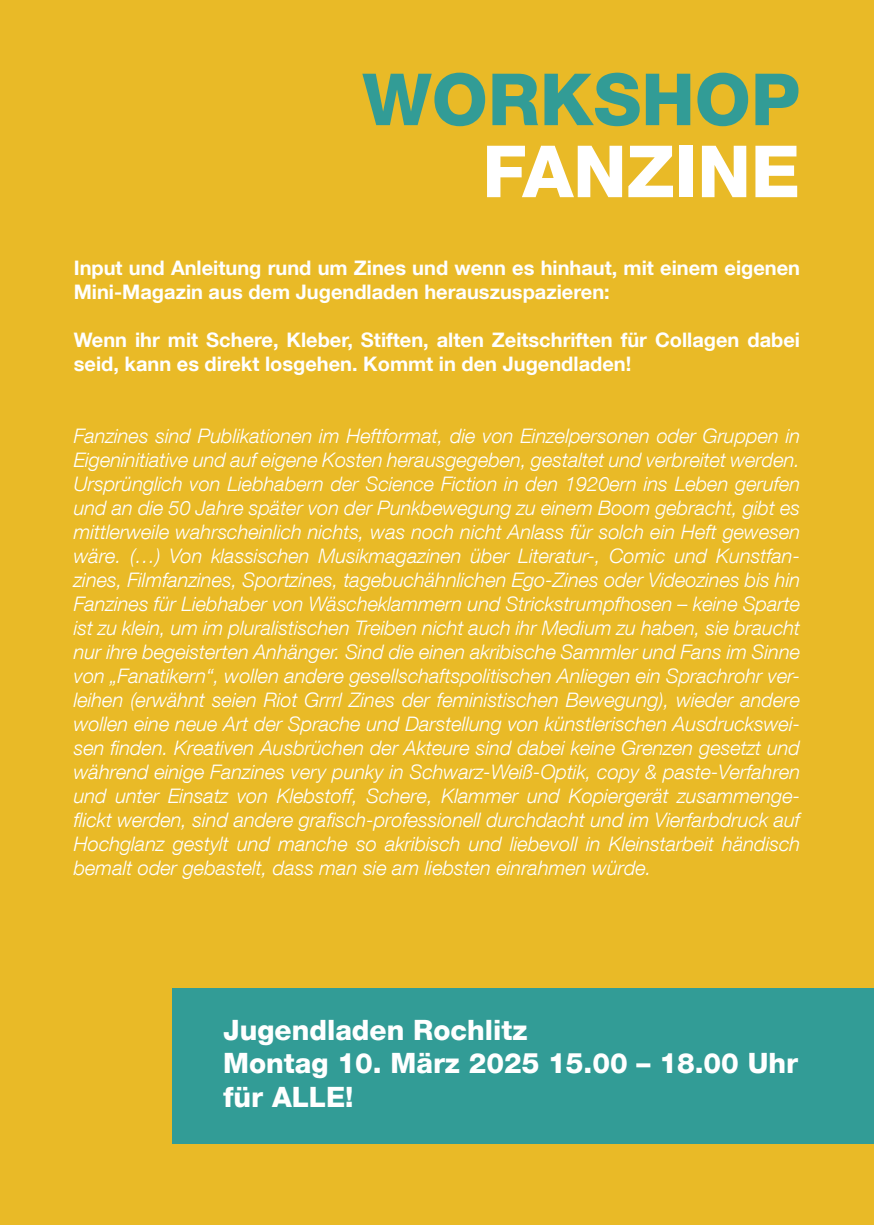
<style>
.page{position:relative;width:874px;height:1225px;background:#fff}
.page>*{position:absolute;margin:0;border:0;box-sizing:border-box;transform-origin:0 0}
.t1{font:800 72px "Helvetica Neue LT Com";color:#329c96}
.t2{font:800 72px "Helvetica Neue LT Com";color:#fff}
.t3{font:800 28px/33.6px "Helvetica Neue LT Com";color:#fff}
.t4{font:italic 300 20px/24px "Helvetica Neue LT Com";color:#fff;text-align:justify}
.t5{font:700 20px/24px "Helvetica Neue LT Com";color:#fff}
</style>
<div class="page">
<div style="left:0;top:0;width:873px;height:1225px;background:#e9ba27"></div>
<div style="left:172px;top:988px;width:701px;height:155px;background:#329c96"></div>
<h1 class="t1" style="left:362px;top:57px;width:439px">WORKSHOP</h1>
<h1 class="t2" style="left:482px;top:129px;width:319px">FANZINE</h1>
<p class="t5" style="left:74px;top:255px;width:727px">Input und Anleitung rund um Zines und wenn es hinhaut, mit einem eigenen<br>Mini-Magazin aus dem Jugendladen herauszuspazieren:</p>
<p class="t5" style="left:74px;top:327px;width:727px">Wenn ihr mit Schere, Kleber, Stiften, alten Zeitschriften für Collagen dabei seid, kann es direkt losgehen. Kommt in den Jugendladen!</p>
<p class="t4" style="left:74px;top:424px;width:727px">Fanzines sind Publikationen im Heftformat, die von Einzelpersonen oder Gruppen in Eigeninitiative und auf eigene Kosten herausgegeben, gestaltet und verbreitet werden.<br>Ursprünglich von Liebhabern der Science Fiction in den 1920ern ins Leben gerufen und an die 50 Jahre später von der Punkbewegung zu einem Boom gebracht, gibt es mittlerweile wahrscheinlich nichts, was noch nicht Anlass für solch ein Heft gewesen wäre. (…) Von klassischen Musikmagazinen über Literatur-, Comic und Kunstfan&shy;zines, Filmfanzines, Sportzines, tagebuchähnlichen Ego-Zines oder Videozines bis hin Fanzines für Liebhaber von Wäscheklammern und Strickstrumpfhosen – keine Sparte ist zu klein, um im pluralistischen Treiben nicht auch ihr Medium zu haben, sie braucht nur ihre begeisterten Anhänger. Sind die einen akribische Sammler und Fans im Sinne von „Fanatikern“, wollen andere gesellschaftspolitischen Anliegen ein Sprachrohr ver&shy;leihen (erwähnt seien Riot Grrrl Zines der feministischen Bewegung), wieder andere wollen eine neue Art der Sprache und Darstellung von künstlerischen Ausdruckswei&shy;sen finden. Kreativen Ausbrüchen der Akteure sind dabei keine Grenzen gesetzt und während einige Fanzines very punky in Schwarz-Weiß-Optik, copy &amp; paste-Verfahren und unter Einsatz von Klebstoff, Schere, Klammer und Kopiergerät zusammenge&shy;flickt werden, sind andere grafisch-professionell durchdacht und im Vierfarbdruck auf Hochglanz gestylt und manche so akribisch und liebevoll in Kleinstarbeit händisch bemalt oder gebastelt, dass man sie am liebsten einrahmen würde.</p>
<h2 class="t3" style="left:223px;top:1012px;width:576px">Jugendladen Rochlitz<br>Montag 10. März 2025 15.00 – 18.00 Uhr für ALLE!</h2>
</div>
